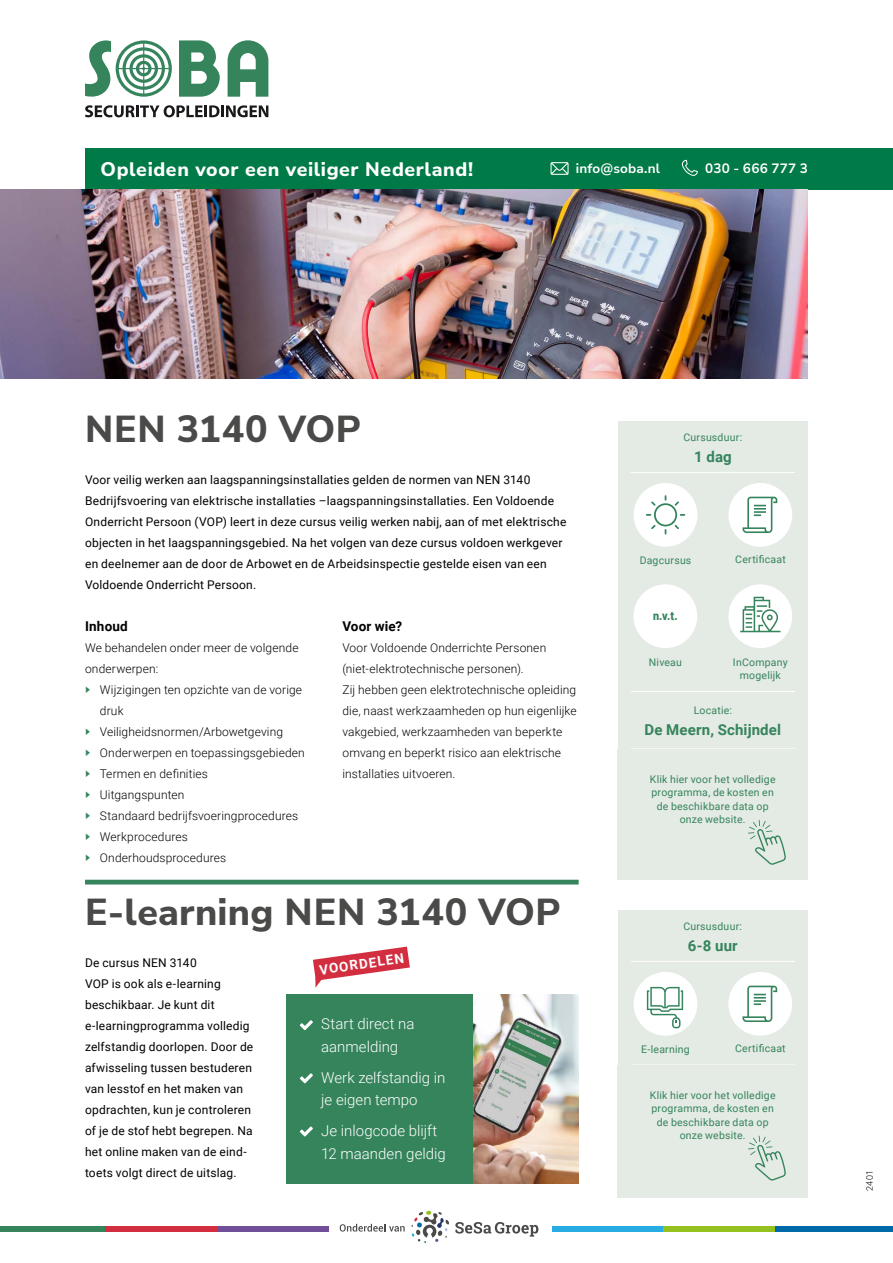
<style>
.page{position:relative;width:893px;height:1263px;background:#fff}
.page>*{position:absolute;margin:0;border:0;box-sizing:border-box;transform-origin:0 0}
.opleidingsnaam{font:800 37.5px "Nunito Sans";letter-spacing:.01em;color:#4a4a49}
.t1{font:800 19.5px "Nunito Sans";letter-spacing:.03em;color:#fff}
.intro{font:300 15px/22.5px "Roboto";color:#fff}
.sidebar_tekstjes_groot{font:700 15px "Roboto";letter-spacing:.01em;color:#35845c}
.t2{font:700 13.5px "Nunito Sans";letter-spacing:.01em;color:#fff}
.TK2{font:700 13.5px "Roboto";letter-spacing:.015em;color:#000}
.TK2-2{font:700 13.5px "Roboto";color:#fff}
.opleiding_intro{font:12px/21px "Roboto";letter-spacing:.015em;color:#000}
.platte_tekst{font:300 12px/21px "Roboto";letter-spacing:.01em;color:#000}
.t3{font:900 12px "Roboto";color:#35845c;scale:.9 1}
.intro-2{font:10.5px/13.5px "Roboto";letter-spacing:.02em;color:#35845c;text-align:center}
.sidebar_tekstjes_klein{font:10.5px/13.5px "Roboto";letter-spacing:.02em;color:#35845c;text-align:center}
.t4{font:300 9px "Roboto";color:#000}
</style>
<div class="page">
<div style="left:775px;top:1226px;width:118px;height:5px;background:#0069a9"></div>
<div style="left:0;top:1226px;width:105px;height:5px;background:#35845c"></div>
<div style="left:105px;top:1226px;width:112px;height:5px;background:#d32e3f"></div>
<div style="left:217px;top:1226px;width:111px;height:5px;background:#714e9a"></div>
<div style="left:552px;top:1226px;width:111px;height:5px;background:#27ade4"></div>
<div style="left:663px;top:1226px;width:112px;height:5px;background:#95c11f"></div>
<svg style="left:340px;top:1224px;width:65px;height:7px"></svg>
<svg style="left:455px;top:1222px;width:83px;height:14px"></svg>
<svg style="left:411px;top:1210px;width:38px;height:33px"></svg>
<div style="left:85px;top:148px;width:808px;height:42px;background:#007a46"></div>
<svg style="left:550px;top:162px;width:19px;height:13px"></svg>
<svg style="left:682px;top:160px;width:16px;height:16px"></svg>
<svg style="left:85px;top:40px;width:183px;height:77px"></svg>
<div style="left:618px;top:421px;width:190px;height:441px;background:#e4eae4"></div>
<hr style="left:631px;top:472px;width:164px;height:1px;background:#fff">
<hr style="left:631px;top:691px;width:164px;height:1px;background:#fff">
<div style="left:633px;top:584px;width:64px;height:64px;background:#fff;border-radius:50%"></div>
<div style="left:728px;top:584px;width:64px;height:64px;background:#fff;border-radius:50%"></div>
<svg style="left:740px;top:597px;width:40px;height:35px"></svg>
<div style="left:634px;top:483px;width:63px;height:64px;background:#fff;border-radius:50%"></div>
<svg style="left:646px;top:495px;width:39px;height:39px"></svg>
<div style="left:728px;top:483px;width:64px;height:64px;background:#fff;border-radius:50%"></div>
<svg style="left:742px;top:497px;width:35px;height:36px"></svg>
<hr style="left:631px;top:748px;width:164px;height:1px;background:#fff">
<img style="left:0;top:190px;width:808px;height:189px">
<div style="left:618px;top:910px;width:190px;height:273px;background:#e4eae4"></div>
<hr style="left:631px;top:961px;width:164px;height:1px;background:#fff">
<div style="left:728px;top:972px;width:64px;height:64px;background:#fff;border-radius:50%"></div>
<svg style="left:742px;top:986px;width:35px;height:36px"></svg>
<div style="left:634px;top:972px;width:63px;height:64px;background:#fff;border-radius:50%"></div>
<svg style="left:647px;top:987px;width:36px;height:41px"></svg>
<img style="left:473px;top:994px;width:106px;height:189px">
<div style="left:286px;top:994px;width:187px;height:189px;background:#35845c"></div>
<svg style="left:313px;top:946px;width:97px;height:41px"></svg>
<svg style="left:300px;top:1020px;width:13px;height:10px"></svg>
<svg style="left:300px;top:1073px;width:13px;height:11px"></svg>
<svg style="left:300px;top:1126px;width:13px;height:11px"></svg>
<hr style="left:85px;top:880px;width:494px;height:4px;background:#35845c">
<div style="left:618px;top:749px;width:190px;height:131px;background:#e4eae4"></div>
<svg style="left:748px;top:820px;width:38px;height:45px"></svg>
<div style="left:618px;top:1065px;width:190px;height:133px;background:#e4eae4"></div>
<svg style="left:748px;top:1135px;width:38px;height:46px"></svg>
<h2 class="t1" style="left:101px;top:155px;width:374px">Opleiden voor een veiliger Nederland!</h2>
<p class="t2" style="left:576px;top:158px;width:86px">info@soba.nl</p>
<p class="t2" style="left:705px;top:158px;width:104px">030 - 666 777 3</p>
<p class="opleidingsnaam" style="left:85px;top:402px;width:277px">NEN 3140 VOP</p>
<p class="opleiding_intro" style="left:85px;top:469px;width:483px">Voor veilig werken aan laagspanningsinstallaties gelden de normen van NEN 3140<br>Bedrijfsvoering van elektrische installaties –laagspanningsinstallaties. Een Voldoende Onderricht Persoon (VOP) leert in deze cursus veilig werken nabij, aan of met elektrische objecten in het laagspanningsgebied. Na het volgen van deze cursus voldoen werkgever en deelnemer aan de door de Arbowet en de Arbeidsinspectie gestelde eisen van een Voldoende Onderricht Persoon.</p>
<p class="TK2" style="left:85px;top:617px;width:44px">Inhoud</p>
<p class="platte_tekst" style="left:85px;top:637px;width:215px">We behandelen onder meer de volgende onderwerpen:</p>
<p class="platte_tekst" style="left:100px;top:679px;width:204px">Wijzigingen ten opzichte van de vorige druk</p>
<p class="platte_tekst" style="left:100px;top:721px;width:185px">Veiligheidsnormen/Arbowetgeving</p>
<p class="platte_tekst" style="left:100px;top:742px;width:206px">Onderwerpen en toepassingsgebieden</p>
<p class="platte_tekst" style="left:100px;top:763px;width:110px">Termen en definities</p>
<p class="platte_tekst" style="left:100px;top:784px;width:86px">Uitgangspunten</p>
<p class="platte_tekst" style="left:100px;top:805px;width:200px">Standaard bedrijfsvoeringprocedures</p>
<p class="platte_tekst" style="left:100px;top:826px;width:89px">Werkprocedures</p>
<p class="platte_tekst" style="left:100px;top:847px;width:128px">Onderhoudsprocedures</p>
<p class="TK2" style="left:342px;top:617px;width:61px">Voor wie?</p>
<p class="platte_tekst" style="left:342px;top:637px;width:236px">Voor Voldoende Onderrichte Personen (niet-elektrotechnische personen).<br>Zij hebben geen elektrotechnische opleiding die, naast werkzaamheden op hun eigenlijke vakgebied, werkzaamheden van beperkte omvang en beperkt risico aan elektrische installaties uitvoeren.</p>
<p class="opleidingsnaam" style="left:85px;top:885px;width:477px">E-learning NEN 3140 VOP</p>
<p class="opleiding_intro" style="left:85px;top:952px;width:170px">De cursus NEN 3140<br>VOP is ook als e-learning beschikbaar. Je kunt dit e-learningprogramma volledig zelfstandig doorlopen. Door de afwisseling tussen bestuderen van lesstof en het maken van opdrachten, kun je controleren of je de stof hebt begrepen. Na het online maken van de eind&shy;toets volgt direct de uitslag.</p>
<p class="TK2-2" style="left:318px;top:960px;width:87px;rotate:-8deg">VOORDELEN</p>
<p class="intro" style="left:321px;top:1012px;width:95px">Start direct na aanmelding</p>
<p class="intro" style="left:321px;top:1066px;width:126px">Werk zelfstandig in je eigen tempo</p>
<p class="intro" style="left:321px;top:1119px;width:126px">Je inlogcode blijft<br>12 maanden geldig</p>
<p class="sidebar_tekstjes_klein" style="left:683px;top:430px;width:60px">Cursusduur:</p>
<p class="sidebar_tekstjes_groot" style="left:694px;top:446px;width:39px">1 dag</p>
<p class="sidebar_tekstjes_klein" style="left:640px;top:554px;width:53px">Dagcursus</p>
<p class="sidebar_tekstjes_klein" style="left:735px;top:552px;width:52px">Certificaat</p>
<p class="t3" style="left:653px;top:608px;width:29px">n.v.t.</p>
<p class="sidebar_tekstjes_klein" style="left:649px;top:655px;width:35px">Niveau</p>
<p class="sidebar_tekstjes_klein" style="left:733px;top:655px;width:56px">InCompany mogelijk</p>
<p class="sidebar_tekstjes_klein" style="left:694px;top:703px;width:40px">Locatie:</p>
<p class="sidebar_tekstjes_groot" style="left:645px;top:719px;width:138px">De Meern, Schijndel</p>
<p class="intro-2" style="left:650px;top:772px;width:127px">Klik hier voor het volledige programma, de kosten en de beschikbare data op onze website.</p>
<p class="sidebar_tekstjes_klein" style="left:683px;top:919px;width:60px">Cursusduur:</p>
<p class="sidebar_tekstjes_groot" style="left:688px;top:935px;width:51px">6-8 uur</p>
<p class="sidebar_tekstjes_klein" style="left:641px;top:1042px;width:50px">E-learning</p>
<p class="sidebar_tekstjes_klein" style="left:735px;top:1041px;width:52px">Certificaat</p>
<p class="intro-2" style="left:650px;top:1088px;width:127px">Klik hier voor het volledige programma, de kosten en de beschikbare data op onze website.</p>
<p class="t4" style="left:863px;top:1191px;width:22px;rotate:-90deg">2401</p>
</div>
